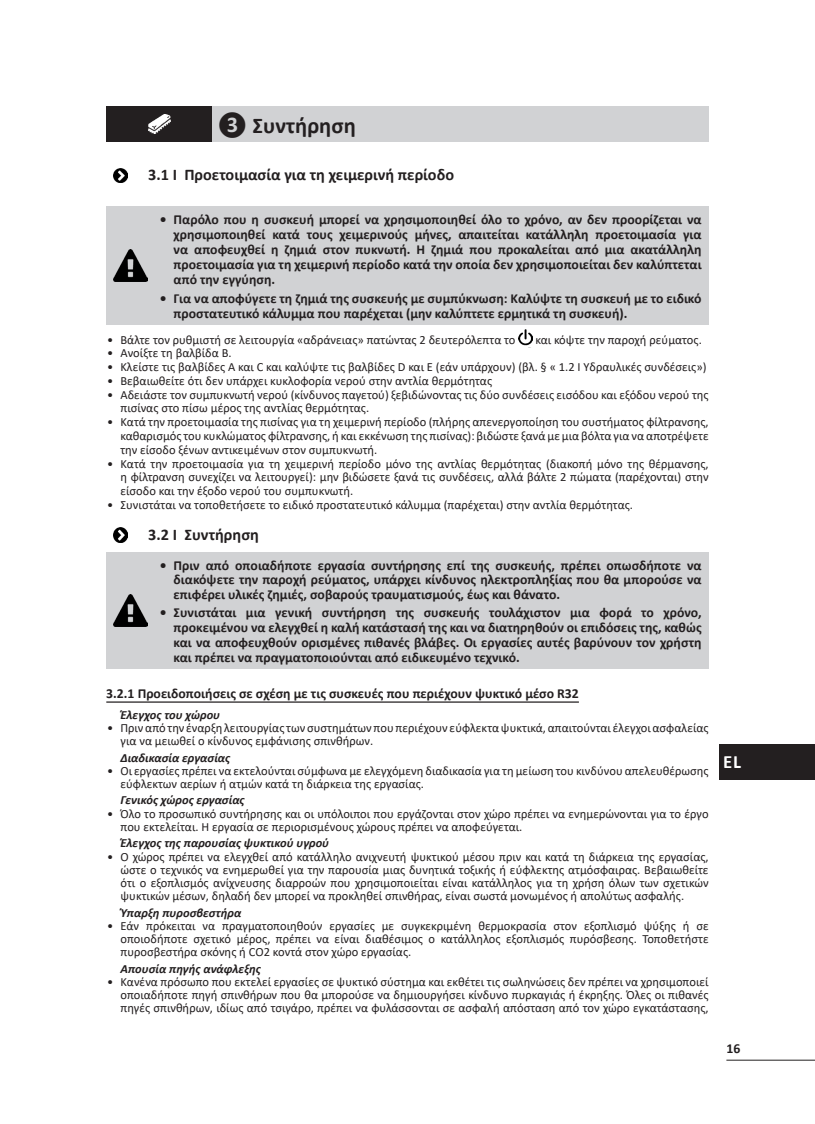
<style>
.page{position:relative;width:815px;height:1124px;background:#fff}
.page>*{position:absolute;margin:0;border:0;box-sizing:border-box;transform-origin:0 0}
.Titre_1{font:700 22.5px "Calibri";color:#231f20}
.t1{font:700 18.75px "Calibri";color:#fff}
.Titre_2{font:700 16.25px "Calibri";color:#231f20}
.Titre_3{font:700 13.75px/15px "Calibri";color:#231f20;text-align:justify}
.t2{font:12.5px/13.1px "Calibri";color:#231f20;text-align:justify}
.Texte_Normal{font:italic 700 12.5px "Calibri";color:#231f20}
</style>
<div class="page">
<hr style="left:726px;top:1059px;width:89px;height:1px;background:#231f20">
<hr style="left:106px;top:701px;width:473px;height:1px;background:#231f20">
<div style="left:106px;top:106px;width:107px;height:36px;background:#231f20"></div>
<div style="left:213px;top:106px;width:496px;height:36px;background:#d1d2d4"></div>
<img style="left:149px;top:115px;width:21px;height:18px">
<img style="left:113px;top:168px;width:15px;height:14px">
<div style="left:106px;top:207px;width:46px;height:118px;background:#d1d2d4"></div>
<div style="left:152px;top:207px;width:557px;height:118px;background:#d1d2d4"></div>
<img style="left:113px;top:250px;width:35px;height:32px">
<img style="left:519px;top:329px;width:13px;height:17px">
<img style="left:113px;top:528px;width:15px;height:14px">
<div style="left:106px;top:552px;width:46px;height:117px;background:#d1d2d4"></div>
<div style="left:152px;top:552px;width:557px;height:117px;background:#d1d2d4"></div>
<img style="left:113px;top:595px;width:35px;height:31px">
<div style="left:719px;top:744px;width:96px;height:36px;background:#231f20"></div>
<p class="Titre_1" style="left:218px;top:109px;width:140px">❸ Συντήρηση</p>
<p class="Titre_2" style="left:148px;top:163px;width:307px">3.1 I Προετοιμασία για τη χειμερινή περίοδο</p>
<p class="Titre_3" style="left:174px;top:212px;width:529px;text-indent:-14px">• Παρόλο που η συσκευή μπορεί να χρησιμοποιηθεί όλο το χρόνο, αν δεν προορίζεται να χρησιμοποιηθεί κατά τους χειμερινούς μήνες, απαιτείται κατάλληλη προετοιμασία για να αποφευχθεί η ζημιά στον πυκνωτή. Η ζημιά που προκαλείται από μια ακατάλληλη προετοιμασία για τη χειμερινή περίοδο κατά την οποία δεν χρησιμοποιείται δεν καλύπτεται από την εγγύηση.</p>
<p class="Titre_3" style="left:174px;top:290px;width:529px;text-indent:-14px">• Για να αποφύγετε τη ζημιά της συσκευής με συμπύκνωση: Καλύψτε τη συσκευή με το ειδικό προστατευτικό κάλυμμα που παρέχεται (μην καλύπτετε ερμητικά τη συσκευή).</p>
<p class="t2" style="left:107px;top:332px;width:410px">• Βάλτε τον ρυθμιστή σε λειτουργία «αδράνειας» πατώντας 2 δευτερόλεπτα το</p>
<p class="t2" style="left:535px;top:332px;width:168px">και κόψτε την παροχή ρεύματος.</p>
<p class="t2" style="left:107px;top:346px;width:126px">• Ανοίξτε τη βαλβίδα Β.</p>
<p class="t2" style="left:107px;top:360px;width:601px">• Κλείστε τις βαλβίδες Α και C και καλύψτε τις βαλβίδες D και E (εάν υπάρχουν) (βλ. § « 1.2 I Υδραυλικές συνδέσεις»)</p>
<p class="t2" style="left:107px;top:374px;width:387px">• Βεβαιωθείτε ότι δεν υπάρχει κυκλοφορία νερού στην αντλία θερμότητας</p>
<p class="t2" style="left:120px;top:387px;width:590px;line-height:13.8px;text-indent:-13px">• Αδειάστε τον συμπυκνωτή νερού (κίνδυνος παγετού) ξεβιδώνοντας τις δύο συνδέσεις εισόδου και εξόδου νερού της πισίνας στο πίσω μέρος της αντλίας θερμότητας.</p>
<p class="t2" style="left:120px;top:415px;width:590px;line-height:13.8px;text-indent:-13px">• Κατά την προετοιμασία της πισίνας για τη χειμερινή περίοδο (πλήρης απενεργοποίηση του συστήματος φίλτρανσης, καθαρισμός του κυκλώματος φίλτρανσης, ή και εκκένωση της πισίνας): βιδώστε ξανά με μια βόλτα για να αποτρέψετε την είσοδο ξένων αντικειμένων στον συμπυκνωτή.</p>
<p class="t2" style="left:120px;top:456px;width:590px;line-height:13.8px;text-indent:-13px">• Κατά την προετοιμασία για τη χειμερινή περίοδο μόνο της αντλίας θερμότητας (διακοπή μόνο της θέρμανσης, η φίλτρανση συνεχίζει να λειτουργεί): μην βιδώσετε ξανά τις συνδέσεις, αλλά βάλτε 2 πώματα (παρέχονται) στην είσοδο και την έξοδο νερού του συμπυκνωτή.</p>
<p class="t2" style="left:107px;top:497px;width:527px">• Συνιστάται να τοποθετήσετε το ειδικό προστατευτικό κάλυμμα (παρέχεται) στην αντλία θερμότητας.</p>
<p class="Titre_2" style="left:148px;top:523px;width:112px">3.2 I Συντήρηση</p>
<p class="Titre_3" style="left:160px;top:558px;width:543px;line-height:13.8px;text-align:right">• Πριν από οποιαδήποτε εργασία συντήρησης επί της συσκευής, πρέπει οπωσδήποτε να διακόψετε την παροχή ρεύματος, υπάρχει κίνδυνος ηλεκτροπληξίας που θα μπορούσε να</p>
<p class="Titre_3" style="left:174px;top:586px;width:388px">επιφέρει υλικές ζημιές, σοβαρούς τραυματισμούς, έως και θάνατο.</p>
<p class="Titre_3" style="left:174px;top:605px;width:529px;text-indent:-14px">• Συνιστάται μια γενική συντήρηση της συσκευής τουλάχιστον μια φορά το χρόνο, προκειμένου να ελεγχθεί η καλή κατάστασή της και να διατηρηθούν οι επιδόσεις της, καθώς και να αποφευχθούν ορισμένες πιθανές βλάβες. Οι εργασίες αυτές βαρύνουν τον χρήστη και πρέπει να πραγματοποιούνται από ειδικευμένο τεχνικό.</p>
<p class="Titre_3" style="left:106px;top:686px;width:474px">3.2.1 Προειδοποιήσεις σε σχέση με τις συσκευές που περιέχουν ψυκτικό μέσο R32</p>
<p class="Texte_Normal" style="left:120px;top:705px;width:101px">Έλεγχος του χώρου</p>
<p class="t2" style="left:120px;top:720px;width:590px;text-indent:-13px">• Πριν από την έναρξη λειτουργίας των συστημάτων που περιέχουν εύφλεκτα ψυκτικά, απαιτούνται έλεγχοι ασφαλείας για να μειωθεί ο κίνδυνος εμφάνισης σπινθήρων.</p>
<p class="Texte_Normal" style="left:120px;top:748px;width:111px">Διαδικασία εργασίας</p>
<p class="t2" style="left:120px;top:763px;width:590px;text-indent:-13px">• Οι εργασίες πρέπει να εκτελούνται σύμφωνα με ελεγχόμενη διαδικασία για τη μείωση του κινδύνου απελευθέρωσης εύφλεκτων αερίων ή ατμών κατά τη διάρκεια της εργασίας.</p>
<p class="Texte_Normal" style="left:120px;top:791px;width:126px">Γενικός χώρος εργασίας</p>
<p class="t2" style="left:120px;top:806px;width:590px;text-indent:-13px">• Όλο το προσωπικό συντήρησης και οι υπόλοιποι που εργάζονται στον χώρο πρέπει να ενημερώνονται για το έργο που εκτελείται. Η εργασία σε περιορισμένους χώρους πρέπει να αποφεύγεται.</p>
<p class="Texte_Normal" style="left:120px;top:834px;width:210px">Έλεγχος της παρουσίας ψυκτικού υγρού</p>
<p class="t2" style="left:120px;top:849px;width:590px;text-indent:-13px">• Ο χώρος πρέπει να ελεγχθεί από κατάλληλο ανιχνευτή ψυκτικού μέσου πριν και κατά τη διάρκεια της εργασίας, ώστε ο τεχνικός να ενημερωθεί για την παρουσία μιας δυνητικά τοξικής ή εύφλεκτης ατμόσφαιρας. Βεβαιωθείτε ότι ο εξοπλισμός ανίχνευσης διαρροών που χρησιμοποιείται είναι κατάλληλος για τη χρήση όλων των σχετικών ψυκτικών μέσων, δηλαδή δεν μπορεί να προκληθεί σπινθήρας, είναι σωστά μονωμένος ή απολύτως ασφαλής.</p>
<p class="Texte_Normal" style="left:120px;top:903px;width:122px">Ύπαρξη πυροσβεστήρα</p>
<p class="t2" style="left:120px;top:918px;width:590px;text-indent:-13px">• Εάν πρόκειται να πραγματοποιηθούν εργασίες με συγκεκριμένη θερμοκρασία στον εξοπλισμό ψύξης ή σε οποιοδήποτε σχετικό μέρος, πρέπει να είναι διαθέσιμος ο κατάλληλος εξοπλισμός πυρόσβεσης. Τοποθετήστε πυροσβεστήρα σκόνης ή CO2 κοντά στον χώρο εργασίας.</p>
<p class="Texte_Normal" style="left:120px;top:959px;width:142px">Απουσία πηγής ανάφλεξης</p>
<p class="t2" style="left:120px;top:974px;width:590px;text-indent:-13px">• Κανένα πρόσωπο που εκτελεί εργασίες σε ψυκτικό σύστημα και εκθέτει τις σωληνώσεις δεν πρέπει να χρησιμοποιεί οποιαδήποτε πηγή σπινθήρων που θα μπορούσε να δημιουργήσει κίνδυνο πυρκαγιάς ή έκρηξης. Όλες οι πιθανές πηγές σπινθήρων, ιδίως από τσιγάρο, πρέπει να φυλάσσονται σε ασφαλή απόσταση από τον χώρο εγκατάστασης,</p>
<h2 class="t1" style="left:723px;top:748px;width:19px">EL</h2>
<p class="Titre_3" style="left:727px;top:1040px;width:15px">16</p>
</div>
